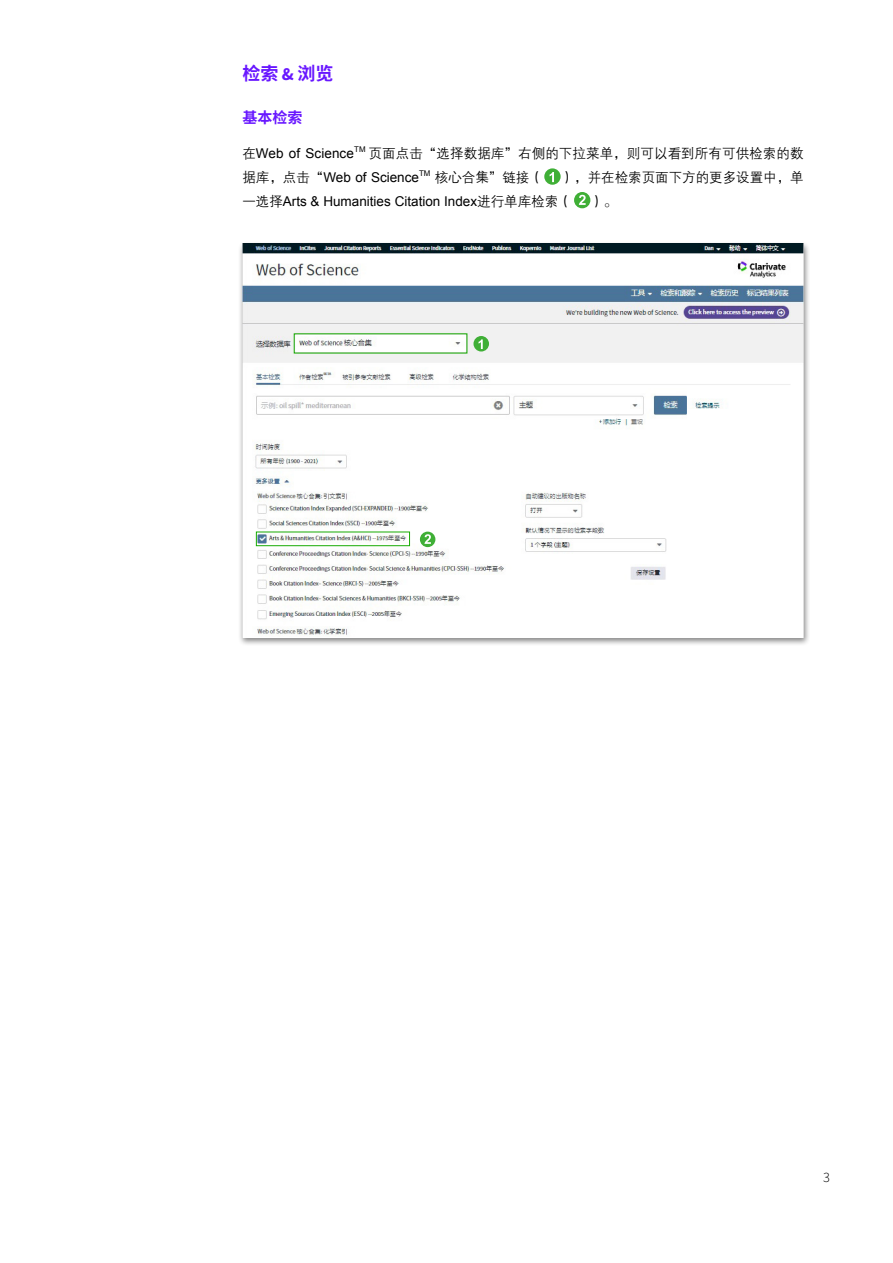
<style>
.page{position:relative;width:893px;height:1263px;background:#fff}
.page>*{position:absolute;margin:0;border:0;box-sizing:border-box;transform-origin:0 0}
.t1{font:700 18px "Source Han Sans SC";color:#6817ff}
.t2{font:700 15px "Source Han Sans SC";color:#6817ff}
.t3{font:300 14.25px "Source Sans Pro";color:#000}
.t4{font:13.5px "Arial";color:#000}
.t5{font:13.5px "FZZDXJW GB1 0";letter-spacing:.005em;color:#000}
.t6{font:7.8px "Arial";color:#000}
.s1{font-family:"Source Sans Pro"}
.s2{font-family:"FZZDXJW GB1 0"}
</style>
<div class="page">
<svg style="left:544px;top:168px;width:17px;height:17px"></svg>
<svg style="left:550px;top:172px;width:4px;height:10px"></svg>
<div style="left:574px;top:192px;width:16px;height:16px;background:#3faf36;border-radius:50%"></div>
<svg style="left:579px;top:195px;width:7px;height:10px"></svg>
<div style="left:237px;top:241px;width:573px;height:405px;background:#000;opacity:.48"></div>
<img style="left:242px;top:244px;width:562px;height:394px">
<div style="left:256px;top:532px;width:154px;height:14px;border:1px solid #17ab03"></div>
<div style="left:473px;top:336px;width:16px;height:15px;background:#3faf36;border-radius:50%"></div>
<svg style="left:478px;top:339px;width:5px;height:10px"></svg>
<div style="left:420px;top:532px;width:15px;height:15px;background:#3faf36;border-radius:50%"></div>
<svg style="left:424px;top:534px;width:7px;height:10px"></svg>
<h1 class="t1" style="left:242px;top:63px;width:93px">检索 <span class="s1">&amp;</span> 浏览</h1>
<p class="t2" style="left:242px;top:109px;width:61px">基本检索</p>
<p class="t4" style="left:242px;top:144px;width:113px"><span class="s2">在</span>Web of Science</p>
<p class="t6" style="left:354px;top:144px;width:13px">TM</p>
<p class="t5" style="left:369px;top:146px;width:436px">页面点击“选择数据库”右侧的下拉菜单，则可以看到所有可供检索的数</p>
<p class="t4" style="left:242px;top:168px;width:178px"><span class="s2">据库，点击“</span>Web of Science</p>
<p class="t6" style="left:419px;top:168px;width:13px">TM</p>
<p class="t5" style="left:435px;top:170px;width:109px">核心合集”链接（</p>
<p class="t5" style="left:561px;top:170px;width:244px">），并在检索页面下方的更多设置中，单</p>
<p class="t4" style="left:242px;top:192px;width:331px"><span class="s2">一选择</span>Arts &amp; Humanities Citation Index<span class="s2">进行单库检索（</span></p>
<p class="t5" style="left:590px;top:194px;width:28px">）。</p>
<p class="t3" style="left:823px;top:1168px;width:8px">3</p>
</div>
